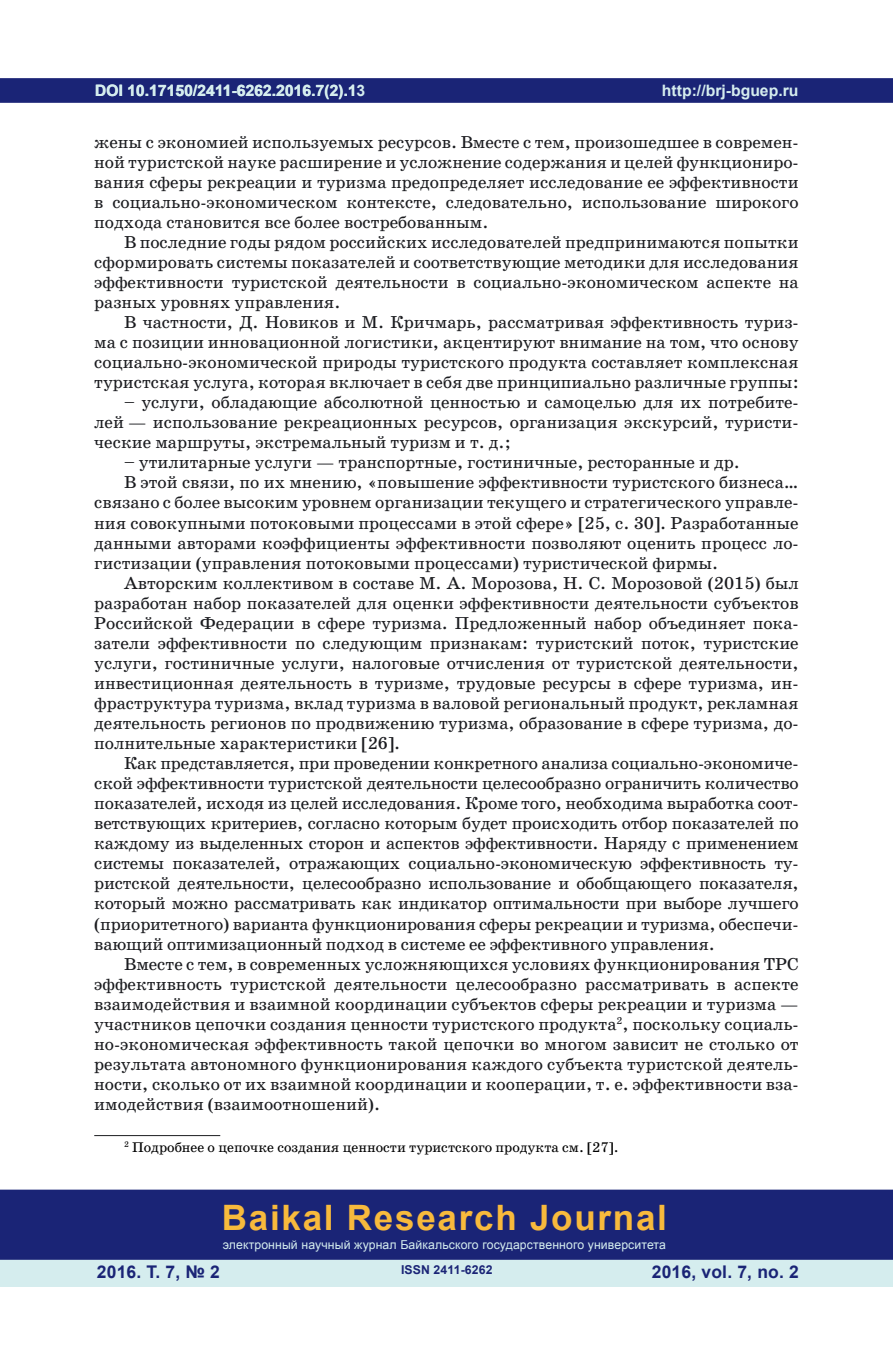
<style>
.page{position:relative;width:893px;height:1360px;background:#fff}
.page>*{position:absolute;margin:0;border:0;box-sizing:border-box;transform-origin:0 0}
.t1{font:700 35px "Arial";letter-spacing:.05em;color:#f8ba3c}
.t2{font:17.5px/19.9px "School Book C";color:#1b1c20;text-align:justify}
.t3{font:700 17.5px "Arial";letter-spacing:.01em;color:#1a2476}
.t4{font:700 15.75px "Arial";color:#d5edee}
.t5{font:14.17px "School Book C";color:#020202}
.t6{font:12.25px "Arial";letter-spacing:.01em;color:#d5edee}
.t7{font:700 12.25px "Arial";letter-spacing:.01em;color:#1a2476}
</style>
<div class="page">
<div style="left:0;top:78px;width:893px;height:25px;background:#1a2476;border:2px solid #1a2476"></div>
<div style="left:0;top:1258px;width:893px;height:28px;background:#d5edee"></div>
<div style="left:0;top:1189px;width:893px;height:70px;background:#1a2476;border:2px solid #1a2476"></div>
<hr style="left:94px;top:1135px;width:126px;height:1px;background:#1b1c20">
<p class="t4" style="left:95px;top:79px;width:272px">DOI 10.17150/2411-6262.2016.7(2).13</p>
<p class="t2" style="left:94px;top:132px;width:706px">жены с экономией используемых ресурсов. Вместе с тем, произошедшее в современ&shy;ной туристской науке расширение и усложнение содержания и целей функциониро&shy;вания сферы рекреации и туризма предопределяет исследование ее эффективности в социально-экономическом контексте, следовательно, использование широкого подхода становится все более востребованным.</p>
<p class="t2" style="left:94px;top:232px;width:706px;text-indent:30px">В последние годы рядом российских исследователей предпринимаются попытки сформировать системы показателей и соответствующие методики для исследования эффективности туристской деятельности в социально-экономическом аспекте на разных уровнях управления.</p>
<p class="t2" style="left:94px;top:312px;width:706px;text-indent:30px">В частности, Д. Новиков и М. Кричмарь, рассматривая эффективность туриз&shy;ма с позиции инновационной логистики, акцентируют внимание на том, что основу социально-экономической природы туристского продукта составляет комплексная туристская услуга, которая включает в себя две принципиально различные группы:</p>
<p class="t2" style="left:94px;top:392px;width:706px;text-indent:30px">– услуги, обладающие абсолютной ценностью и самоцелью для их потребите&shy;лей — использование рекреационных ресурсов, организация экскурсий, туристи&shy;ческие маршруты, экстремальный туризм и т. д.;</p>
<p class="t2" style="left:124px;top:452px;width:617px">– утилитарные услуги — транспортные, гостиничные, ресторанные и др.</p>
<p class="t2" style="left:124px;top:472px;width:676px">В этой связи, по их мнению, «повышение эффективности туристского бизнеса…</p>
<p class="t2" style="left:94px;top:493px;width:706px">связано с более высоким уровнем организации текущего и стратегического управле-</p>
<p class="t2" style="left:94px;top:513px;width:706px">ния совокупными потоковыми процессами в этой сфере» [25, с. 30]. Разработанные</p>
<p class="t2" style="left:94px;top:533px;width:706px">данными авторами коэффициенты эффективности позволяют оценить процесс ло-</p>
<p class="t2" style="left:94px;top:553px;width:626px">гистизации (управления потоковыми процессами) туристической фирмы.</p>
<p class="t2" style="left:124px;top:573px;width:676px">Авторским коллективом в составе М. А. Морозова, Н. С. Морозовой (2015) был</p>
<p class="t2" style="left:94px;top:593px;width:706px">разработан набор показателей для оценки эффективности деятельности субъектов</p>
<p class="t2" style="left:94px;top:613px;width:706px">Российской Федерации в сфере туризма. Предложенный набор объединяет пока-</p>
<p class="t2" style="left:94px;top:633px;width:706px">затели эффективности по следующим признакам: туристский поток, туристские</p>
<p class="t2" style="left:94px;top:653px;width:706px">услуги, гостиничные услуги, налоговые отчисления от туристской деятельности,</p>
<p class="t2" style="left:94px;top:673px;width:706px">инвестиционная деятельность в туризме, трудовые ресурсы в сфере туризма, ин-</p>
<p class="t2" style="left:94px;top:693px;width:706px">фраструктура туризма, вклад туризма в валовой региональный продукт, рекламная</p>
<p class="t2" style="left:94px;top:713px;width:706px">деятельность регионов по продвижению туризма, образование в сфере туризма, до-</p>
<p class="t2" style="left:94px;top:733px;width:307px">полнительные характеристики [26].</p>
<p class="t2" style="left:124px;top:753px;width:676px">Как представляется, при проведении конкретного анализа социально-экономиче-</p>
<p class="t2" style="left:94px;top:773px;width:706px">ской эффективности туристской деятельности целесообразно ограничить количество</p>
<p class="t2" style="left:94px;top:793px;width:706px">показателей, исходя из целей исследования. Кроме того, необходима выработка соот-</p>
<p class="t2" style="left:94px;top:813px;width:706px">ветствующих критериев, согласно которым будет происходить отбор показателей по</p>
<p class="t2" style="left:94px;top:833px;width:706px">каждому из выделенных сторон и аспектов эффективности. Наряду с применением</p>
<p class="t2" style="left:94px;top:853px;width:706px">системы показателей, отражающих социально-экономическую эффективность ту-</p>
<p class="t2" style="left:94px;top:873px;width:706px">ристской деятельности, целесообразно использование и обобщающего показателя,</p>
<p class="t2" style="left:94px;top:893px;width:706px">который можно рассматривать как индикатор оптимальности при выборе лучшего</p>
<p class="t2" style="left:94px;top:913px;width:706px">(приоритетного) варианта функционирования сферы рекреации и туризма, обеспечи-</p>
<p class="t2" style="left:94px;top:933px;width:622px">вающий оптимизационный подход в системе ее эффективного управления.</p>
<p class="t2" style="left:124px;top:953px;width:676px">Вместе с тем, в современных усложняющихся условиях функционирования ТРС</p>
<p class="t2" style="left:94px;top:973px;width:706px">эффективность туристской деятельности целесообразно рассматривать в аспекте</p>
<p class="t2" style="left:94px;top:993px;width:706px">взаимодействия и взаимной координации субъектов сферы рекреации и туризма —</p>
<p class="t2" style="left:94px;top:1013px;width:706px">участников цепочки создания ценности туристского продукта<sup>2</sup>, поскольку социаль-</p>
<p class="t2" style="left:94px;top:1034px;width:706px">но-экономическая эффективность такой цепочки во многом зависит не столько от</p>
<p class="t2" style="left:94px;top:1054px;width:706px">результата автономного функционирования каждого субъекта туристской деятель-</p>
<p class="t2" style="left:94px;top:1074px;width:706px">ности, сколько от их взаимной координации и кооперации, т. е. эффективности вза-</p>
<p class="t2" style="left:94px;top:1094px;width:287px">имодействия (взаимоотношений).</p>
<p class="t5" style="left:124px;top:1138px;width:496px"><sup>2</sup> Подробнее о цепочке создания ценности туристского продукта см. [27].</p>
<p class="t4" style="left:662px;top:79px;width:138px">http://brj-bguep.ru</p>
<h1 class="t1" style="left:222px;top:1193px;width:447px">Baikal Research Journal</h1>
<p class="t6" style="left:223px;top:1236px;width:445px">электронный научный журнал Байкальского государственного университета</p>
<p class="t3" style="left:97px;top:1259px;width:125px">2016. Т. 7, № 2</p>
<p class="t3" style="left:652px;top:1259px;width:149px">2016, vol. 7, no. 2</p>
<p class="t7" style="left:401px;top:1261px;width:93px">ISSN 2411-6262</p>
</div>
